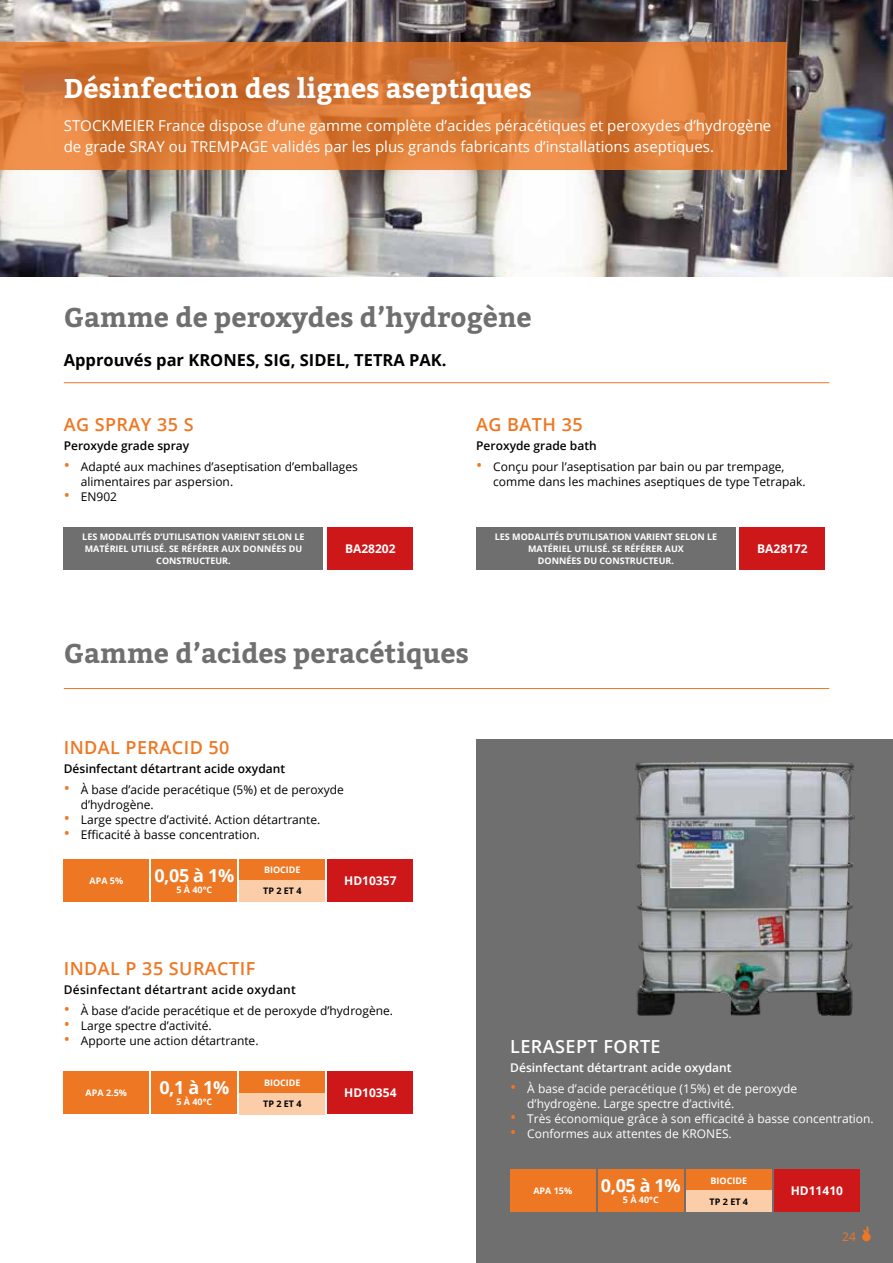
<style>
.page{position:relative;width:893px;height:1263px;background:#fff}
.page>*{position:absolute;margin:0;border:0;box-sizing:border-box;transform-origin:0 0}
.t1{font:700 27px "Bitter";color:#706f6f}
.t2{font:700 27px "Bitter";color:#fff}
.t3{font:600 18px "Open Sans";letter-spacing:.025em;color:#ee7723}
.t4{font:700 18px "Open Sans";color:#fff}
.t5{font:600 18px "Open Sans";letter-spacing:.025em;color:#fff}
.t6{font:700 16.5px "Open Sans";color:#000}
.t7{font:15px/21px "Open Sans";color:#fff}
.t8{font:12px/15px "Open Sans";color:#000}
.t9{font:12px/15px "Open Sans";color:#fff}
.t10{font:600 12px "Open Sans";color:#000}
.t11{font:700 12px "Open Sans";color:#fff}
.t12{font:600 12px "Open Sans";letter-spacing:.025em;color:#000}
.t13{font:600 12px "Open Sans";color:#fff}
.t14{font:12px "Open Sans";color:#ee7723}
.t15{font:700 9px/12px "Open Sans";color:#fff;text-align:center}
.t16{font:700 9px "Open Sans";color:#000}
.s1{font-size:16.5px;color:#ee7723}
</style>
<div class="page">
<img style="left:0;top:0;width:893px;height:276px">
<hr style="left:64px;top:382px;width:765px;height:1px;background:#ee7723">
<div style="left:64px;top:527px;width:259px;height:43px;background:#706f6f"></div>
<div style="left:328px;top:527px;width:85px;height:43px;background:#cd1719"></div>
<div style="left:476px;top:527px;width:260px;height:43px;background:#706f6f"></div>
<div style="left:740px;top:527px;width:85px;height:43px;background:#cd1719"></div>
<div style="left:64px;top:859px;width:85px;height:42px;background:#ee7723"></div>
<div style="left:328px;top:859px;width:85px;height:42px;background:#cd1719"></div>
<div style="left:152px;top:859px;width:85px;height:42px;background:#ee7723"></div>
<div style="left:240px;top:859px;width:85px;height:21px;background:#ee7723"></div>
<div style="left:240px;top:880px;width:85px;height:21px;background:#fbcda8"></div>
<div style="left:64px;top:1071px;width:85px;height:43px;background:#ee7723"></div>
<div style="left:328px;top:1071px;width:85px;height:43px;background:#cd1719"></div>
<div style="left:152px;top:1071px;width:85px;height:43px;background:#ee7723"></div>
<div style="left:240px;top:1071px;width:85px;height:22px;background:#ee7723"></div>
<div style="left:240px;top:1093px;width:85px;height:21px;background:#fbcda8"></div>
<div style="left:476px;top:740px;width:417px;height:523px;background:#706f6f"></div>
<svg style="left:0;top:43px;width:787px;height:127px;background:#d77835"></svg>
<hr style="left:64px;top:688px;width:765px;height:1px;background:#ee7723">
<img style="left:635px;top:762px;width:220px;height:254px">
<div style="left:510px;top:1169px;width:85px;height:43px;background:#ee7723"></div>
<div style="left:774px;top:1169px;width:85px;height:43px;background:#cd1719"></div>
<div style="left:598px;top:1169px;width:85px;height:43px;background:#ee7723"></div>
<div style="left:686px;top:1169px;width:85px;height:22px;background:#ee7723"></div>
<div style="left:686px;top:1191px;width:85px;height:21px;background:#fbcda8"></div>
<svg style="left:862px;top:1225px;width:9px;height:16px"></svg>
<h1 class="t2" style="left:64px;top:71px;width:470px">Désinfection des lignes aseptiques</h1>
<p class="t7" style="left:64px;top:115px;width:709px">STOCKMEIER France dispose d’une gamme complète d’acides péracétiques et peroxydes d’hydrogène de grade SRAY ou TREMPAGE validés par les plus grands fabricants d’installations aseptiques.</p>
<h1 class="t1" style="left:64px;top:300px;width:470px">Gamme de peroxydes d’hydrogène</h1>
<h3 class="t6" style="left:64px;top:348px;width:384px">Approuvés par KRONES, SIG, SIDEL, TETRA PAK.</h3>
<h2 class="t3" style="left:64px;top:412px;width:131px">AG SPRAY 35 S</h2>
<p class="t10" style="left:64px;top:437px;width:127px">Peroxyde grade spray</p>
<p class="t8" style="left:81px;top:459px;width:279px;text-indent:-17px"><span class="s1">•</span> Adapté aux machines d’aseptisation d’emballages alimentaires par aspersion.</p>
<p class="t8" style="left:64px;top:489px;width:55px"><span class="s1">•</span> EN902</p>
<p class="t15" style="left:82px;top:530px;width:224px">LES MODALITÉS D’UTILISATION VARIENT SELON LE<br>MATÉRIEL UTILISÉ. SE RÉFÉRER AUX DONNÉES DU<br>CONSTRUCTEUR.</p>
<p class="t11" style="left:345px;top:540px;width:52px">BA28202</p>
<h2 class="t3" style="left:476px;top:412px;width:108px">AG BATH 35</h2>
<p class="t10" style="left:476px;top:437px;width:122px">Peroxyde grade bath</p>
<p class="t8" style="left:493px;top:459px;width:314px;text-indent:-17px"><span class="s1">•</span> Conçu pour l’aseptisation par bain ou par trempage, comme dans les machines aseptiques de type Tetrapak.</p>
<p class="t15" style="left:495px;top:530px;width:224px">LES MODALITÉS D’UTILISATION VARIENT SELON LE<br>MATÉRIEL UTILISÉ. SE RÉFÉRER AUX<br>DONNÉES DU CONSTRUCTEUR.</p>
<p class="t11" style="left:757px;top:540px;width:52px">BA28172</p>
<h1 class="t1" style="left:64px;top:636px;width:407px">Gamme d’acides peracétiques</h1>
<h2 class="t3" style="left:64px;top:735px;width:167px">INDAL PERACID 50</h2>
<p class="t10" style="left:64px;top:761px;width:223px">Désinfectant détartrant acide oxydant</p>
<p class="t8" style="left:81px;top:782px;width:265px;text-indent:-17px"><span class="s1">•</span> À base d’acide peracétique (5%) et de peroxyde d’hydrogène.</p>
<p class="t8" style="left:64px;top:812px;width:258px"><span class="s1">•</span> Large spectre d’activité. Action détartrante.</p>
<p class="t8" style="left:64px;top:827px;width:198px"><span class="s1">•</span> Efficacité à basse concentration.</p>
<p class="t15" style="left:89px;top:874px;width:35px">APA 5%</p>
<h2 class="t4" style="left:154px;top:862px;width:81px">0,05 à 1%</h2>
<p class="t11" style="left:344px;top:872px;width:54px">HD10357</p>
<p class="t15" style="left:176px;top:883px;width:37px">5 À 40°C</p>
<p class="t15" style="left:264px;top:863px;width:38px">BIOCIDE</p>
<p class="t16" style="left:263px;top:885px;width:40px">TP 2 ET 4</p>
<h2 class="t3" style="left:64px;top:956px;width:193px">INDAL P 35 SURACTIF</h2>
<p class="t12" style="left:64px;top:982px;width:234px">Désinfectant détartrant acide oxydant</p>
<p class="t8" style="left:64px;top:1003px;width:331px"><span class="s1">•</span> À base d’acide peracétique et de peroxyde d’hydrogène.</p>
<p class="t8" style="left:64px;top:1018px;width:149px"><span class="s1">•</span> Large spectre d’activité.</p>
<p class="t8" style="left:64px;top:1033px;width:196px"><span class="s1">•</span> Apporte une action détartrante.</p>
<p class="t15" style="left:264px;top:1076px;width:38px">BIOCIDE</p>
<p class="t16" style="left:263px;top:1097px;width:40px">TP 2 ET 4</p>
<p class="t15" style="left:86px;top:1087px;width:43px">APA 2.5%</p>
<h2 class="t4" style="left:159px;top:1075px;width:71px">0,1 à 1%</h2>
<p class="t11" style="left:344px;top:1085px;width:54px">HD10354</p>
<p class="t15" style="left:176px;top:1096px;width:37px">5 À 40°C</p>
<h2 class="t5" style="left:510px;top:1034px;width:152px">LERASEPT FORTE</h2>
<p class="t13" style="left:510px;top:1060px;width:223px">Désinfectant détartrant acide oxydant</p>
<p class="t9" style="left:527px;top:1081px;width:272px;text-indent:-17px"><span class="s1">•</span> À base d’acide peracétique (15%) et de peroxyde d’hydrogène. Large spectre d’activité.</p>
<p class="t9" style="left:510px;top:1111px;width:365px"><span class="s1">•</span> Très économique grâce à son efficacité à basse concentration.</p>
<p class="t9" style="left:510px;top:1126px;width:223px"><span class="s1">•</span> Conformes aux attentes de KRONES.</p>
<p class="t15" style="left:710px;top:1174px;width:38px">BIOCIDE</p>
<p class="t16" style="left:710px;top:1195px;width:40px">TP 2 ET 4</p>
<p class="t15" style="left:533px;top:1185px;width:40px">APA 15%</p>
<h2 class="t4" style="left:601px;top:1173px;width:81px">0,05 à 1%</h2>
<p class="t11" style="left:791px;top:1182px;width:54px">HD11410</p>
<p class="t15" style="left:623px;top:1193px;width:37px">5 À 40°C</p>
<p class="t14" style="left:842px;top:1229px;width:15px">24</p>
</div>
